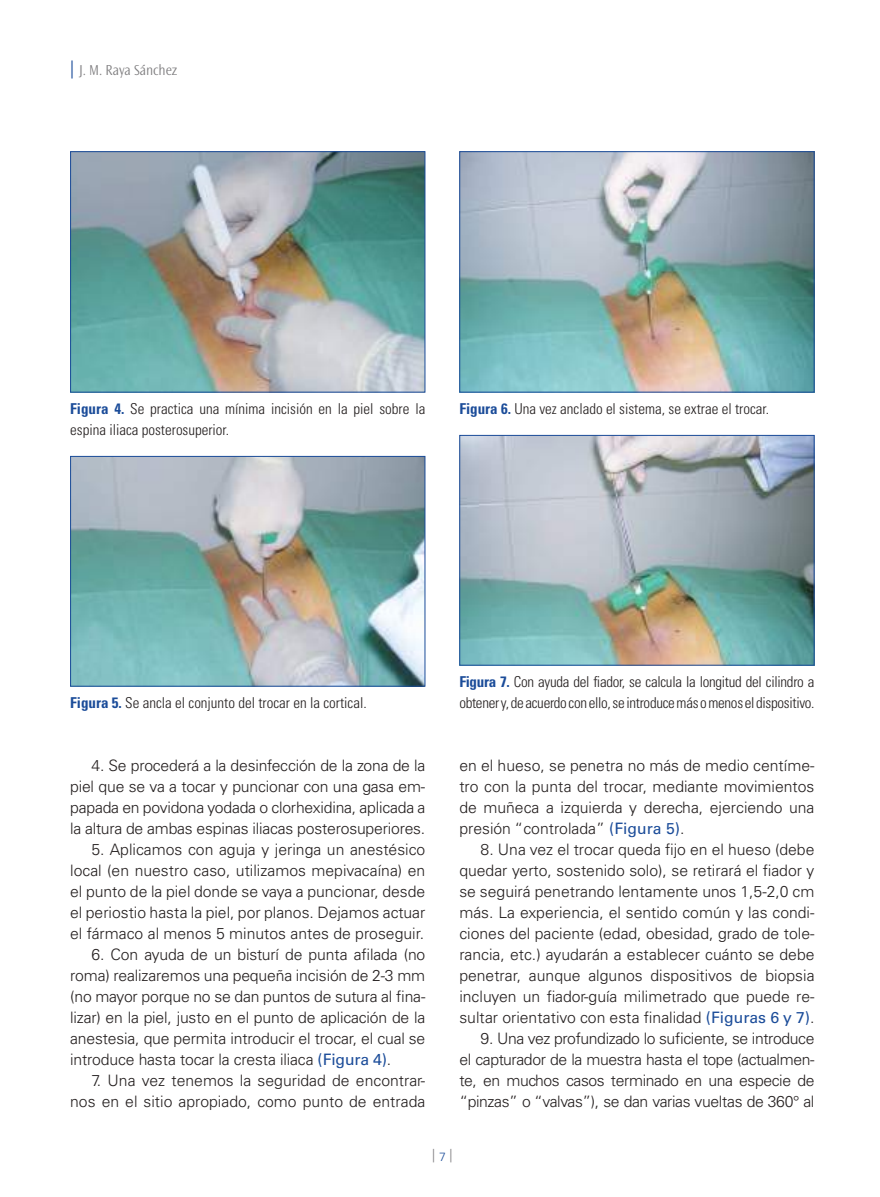
<style>
.page{position:relative;width:880px;height:1197px;background:#fff}
.page>*{position:absolute;margin:0;border:0;box-sizing:border-box;transform-origin:0 0}
.t1{font:300 15.75px/21px "Univers LT Std";color:#241f1f;text-align:justify}
.t2{font:300 condensed 15px/21px "Univers LT Std";color:#241f1f}
.t3{font:300 condensed 15px/21px "Univers LT Std";letter-spacing:-.02em;color:#241f1f}
.t4{font:300 15px "Ocean Sans Std";color:#7d7c7e;scale:.9 1}
.t5{font:300 13.5px "Univers LT Std";color:#7d7c7e}
.s1{font-family:"Univers LT Std";font-size:18px;color:#1b4c99}
.s2{font-weight:700;color:#1b4c99}
.s3{font-weight:400;color:#1b4c99}
</style>
<div class="page">
<img style="left:72px;top:153px;width:351px;height:237px">
<div style="left:70px;top:151px;width:355px;height:241px;border:1px solid #1b4c99"></div>
<img style="left:461px;top:153px;width:351px;height:237px">
<div style="left:459px;top:151px;width:355px;height:241px;border:1px solid #1b4c99"></div>
<img style="left:72px;top:458px;width:351px;height:226px">
<div style="left:70px;top:456px;width:355px;height:230px;border:1px solid #1b4c99"></div>
<img style="left:461px;top:437px;width:351px;height:226px">
<div style="left:459px;top:435px;width:355px;height:230px;border:1px solid #1b4c99"></div>
<p class="t4" style="left:70px;top:62px;width:120px"><span class="s1">|</span> J. M. Raya Sánchez</p>
<p class="t2" style="left:70px;top:398px;width:357px"><span class="s2">Figura 4.</span> Se practica una mínima incisión en la piel sobre la espina iliaca posterosuperior.</p>
<p class="t2" style="left:459px;top:398px;width:311px"><span class="s2">Figura 6.</span> Una vez anclado el sistema, se extrae el trocar.</p>
<p class="t2" style="left:70px;top:692px;width:298px"><span class="s2">Figura 5.</span> Se ancla el conjunto del trocar en la cortical.</p>
<p class="t3" style="left:459px;top:671px;width:357px"><span class="s2">Figura 7.</span> Con ayuda del fiador, se calcula la longitud del cilindro a obtener y, de acuerdo con ello, se introduce más o menos el dispositivo.</p>
<p class="t1" style="left:70px;top:754px;width:357px;text-indent:21px">4. Se procederá a la desinfección de la zona de la piel que se va a tocar y puncionar con una gasa em&shy;papada en povidona yodada o clorhexidina, aplicada a la altura de ambas espinas iliacas posterosuperiores.</p>
<p class="t1" style="left:70px;top:838px;width:357px;text-indent:21px">5. Aplicamos con aguja y jeringa un anestésico local (en nuestro caso, utilizamos mepivacaína) en el punto de la piel donde se vaya a puncionar, desde el periostio hasta la piel, por planos. Dejamos actuar el fármaco al menos 5 minutos antes de proseguir.</p>
<p class="t1" style="left:70px;top:943px;width:357px;text-indent:21px">6. Con ayuda de un bisturí de punta afilada (no roma) realizaremos una pequeña incisión de 2-3 mm (no mayor porque no se dan puntos de sutura al fina&shy;lizar) en la piel, justo en el punto de aplicación de la anestesia, que permita introducir el trocar, el cual se introduce hasta tocar la cresta iliaca <span class="s3">(Figura 4)</span>.</p>
<p class="t1" style="left:70px;top:1069px;width:357px;text-align:right">7. Una vez tenemos la seguridad de encontrar&shy;nos en el sitio apropiado, como punto de entrada</p>
<p class="t1" style="left:459px;top:754px;width:357px">en el hueso, se penetra no más de medio centíme&shy;tro con la punta del trocar, mediante movimientos de muñeca a izquierda y derecha, ejerciendo una presión “controlada” <span class="s3">(Figura 5)</span>.</p>
<p class="t1" style="left:459px;top:838px;width:357px;text-indent:21px">8. Una vez el trocar queda fijo en el hueso (debe quedar yerto, sostenido solo), se retirará el fiador y se seguirá penetrando lentamente unos 1,5-2,0 cm más. La experiencia, el sentido común y las condi&shy;ciones del paciente (edad, obesidad, grado de tole&shy;rancia, etc.) ayudarán a establecer cuánto se debe penetrar, aunque algunos dispositivos de biopsia incluyen un fiador-guía milimetrado que puede re&shy;sultar orientativo con esta finalidad <span class="s3">(Figuras 6 y 7)</span>.</p>
<p class="t1" style="left:459px;top:1027px;width:357px;text-indent:21px">9. Una vez profundizado lo suficiente, se introduce el capturador de la muestra hasta el tope (actualmen&shy;te, en muchos casos terminado en una especie de “pinzas” o “valvas”), se dan varias vueltas de 360° al</p>
<p class="t5" style="left:432px;top:1146px;width:22px">|<sub>7</sub>|</p>
</div>
